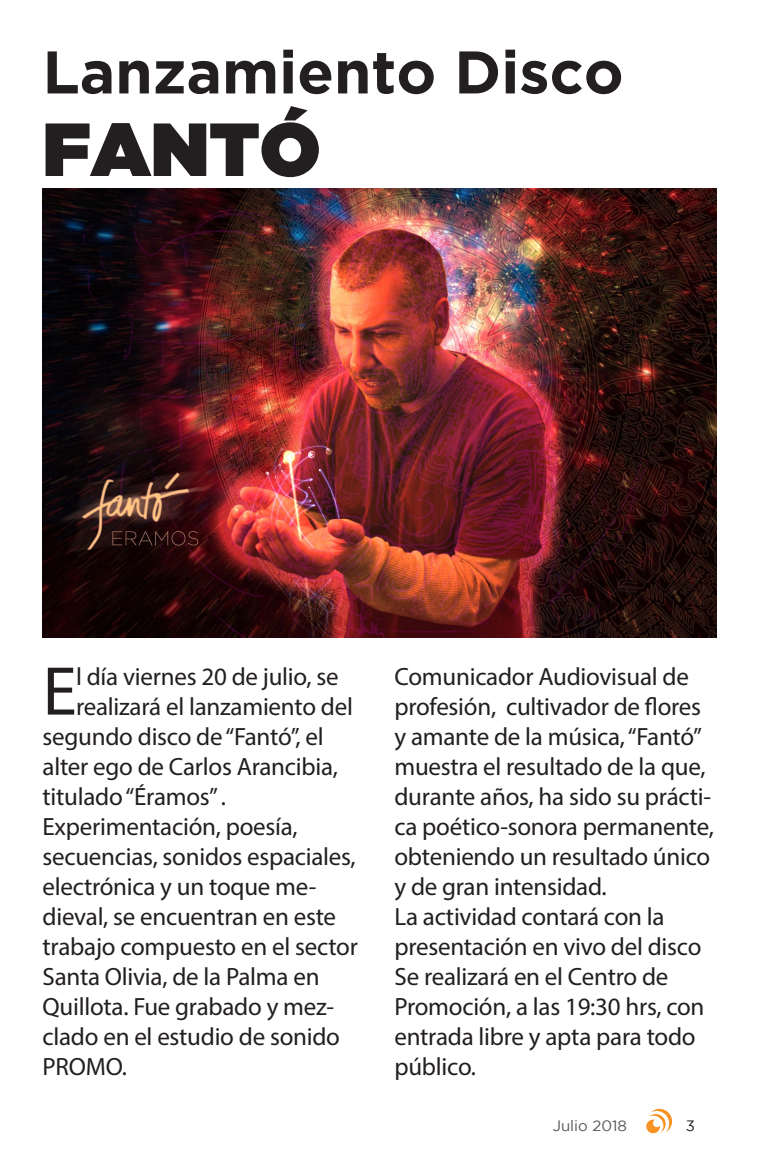
<style>
.page{position:relative;width:766px;height:1170px;background:#fff}
.page>*{position:absolute;margin:0;border:0;box-sizing:border-box;transform-origin:0 0}
.texto{font:75px "Gotham Ultra";color:#231f20}
.texto-2{font:69.5px "Myriad Pro";color:#231f20}
.texto-3{font:700 60px "Gotham";color:#231f20}
.texto-4{font:25px/30px "Myriad Pro";letter-spacing:-.01em;color:#231f20}
.t1{font:15px "Gotham";color:#545557}
.t2{font:15px "Gotham";color:#231f20}
</style>
<div class="page">
<svg style="left:646px;top:1108px;width:26px;height:25px"></svg>
<img style="left:43px;top:188px;width:673px;height:449px">
<p class="texto-3" style="left:43px;top:37px;width:582px">Lanzamiento Disco</p>
<p class="texto" style="left:43px;top:106px;width:279px">FANTÓ</p>
<p class="texto-2" style="left:43px;top:648px;width:36px">E</p>
<p class="texto-4" style="left:76px;top:660px;width:264px">l día viernes 20 de julio, se</p>
<p class="texto-4" style="left:76px;top:690px;width:278px">realizará el lanzamiento del</p>
<p class="texto-4" style="left:43px;top:720px;width:282px">segundo disco de “Fantó”, el</p>
<p class="texto-4" style="left:43px;top:750px;width:297px">alter ego de Carlos Arancibia,</p>
<p class="texto-4" style="left:43px;top:780px;width:185px">titulado “Éramos” .</p>
<p class="texto-4" style="left:43px;top:810px;width:317px">Experimentación, poesía, secuencias, sonidos espaciales, electrónica y un toque me&shy;dieval, se encuentran en este trabajo compuesto en el sector<br>Santa Olivia, de la Palma en<br>Quillota. Fue grabado y mez&shy;clado en el estudio de sonido<br>PROMO.</p>
<p class="texto-4" style="left:394px;top:660px;width:321px">Comunicador Audiovisual de profesión, cultivador de flores y amante de la música, “Fantó” muestra el resultado de la que, durante años, ha sido su prácti&shy;ca poético-sonora permanente, obteniendo un resultado único y de gran intensidad.</p>
<p class="texto-4" style="left:394px;top:900px;width:308px">La actividad contará con la presentación en vivo del disco<br>Se realizará en el Centro de</p>
<p class="texto-4" style="left:394px;top:990px;width:311px">Promoción, a las 19:30 hrs, con entrada libre y apta para todo público.</p>
<p class="t1" style="left:552px;top:1117px;width:76px">Julio 2018</p>
<p class="t2" style="left:685px;top:1116px;width:11px">3</p>
</div>
